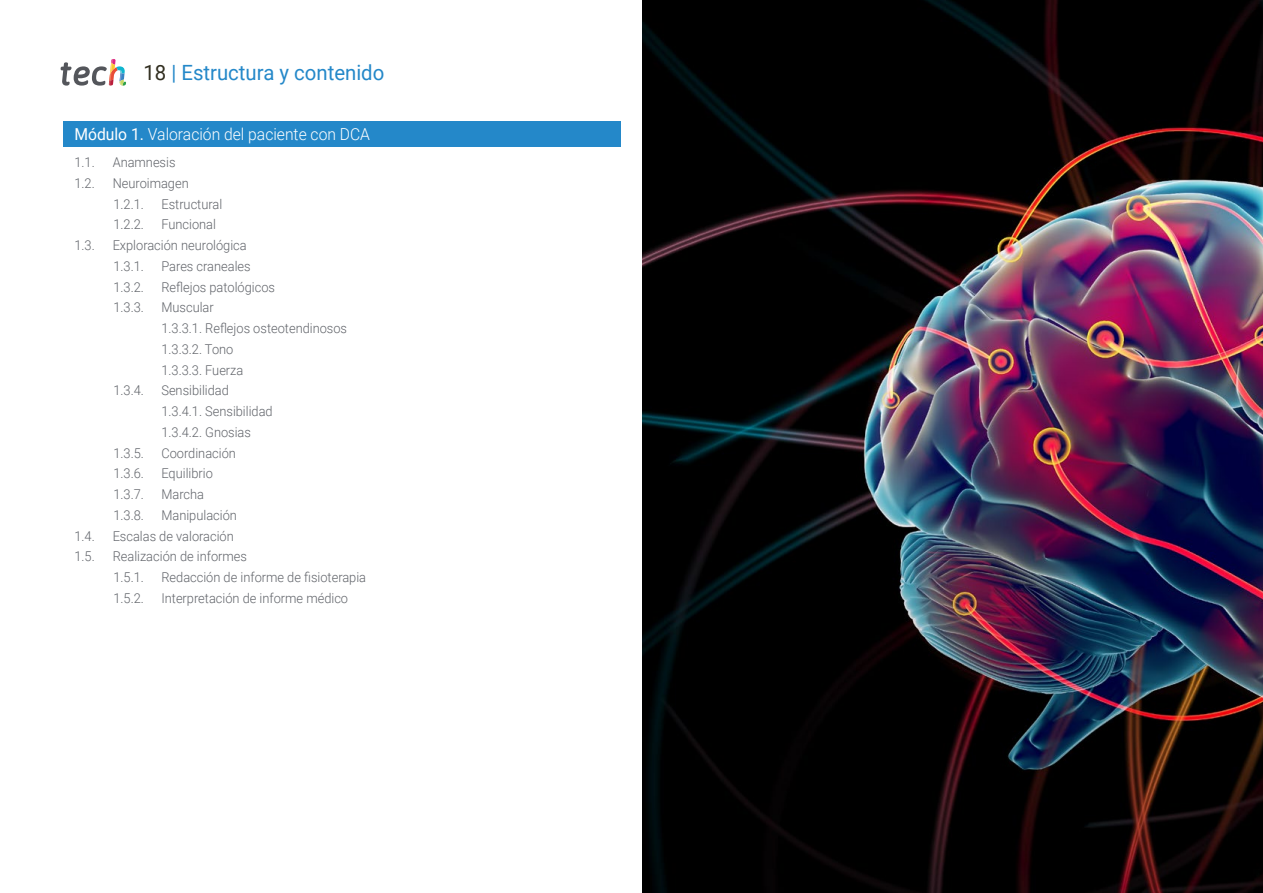
<style>
.page{position:relative;width:1263px;height:893px;background:#fff}
.page>*{position:absolute;margin:0;border:0;box-sizing:border-box;transform-origin:0 0}
.t1{font:21px "Roboto";color:#2488c9}
.t2{font:300 16.5px "Roboto";color:#fff;scale:.95 1}
.t3{font:300 13.5px/20.7px "Roboto";color:#61646a;scale:.95 1}
.s1{color:#312e20}
.s2{font-weight:400}
</style>
<div class="page">
<div style="left:63px;top:121px;width:558px;height:25px;background:#2488c9"></div>
<img style="left:642px;top:0;width:621px;height:893px">
<svg style="left:61px;top:59px;width:65px;height:27px"></svg>
<h1 class="t1" style="left:144px;top:57px;width:242px"><span class="s1">18</span> | Estructura y contenido</h1>
<p class="t2" style="left:74px;top:123px;width:313px"><span class="s2">Módulo 1.</span> Valoración del paciente con DCA</p>
<p class="t3" style="left:74px;top:151px;width:23px">1.1.</p>
<p class="t3" style="left:113px;top:151px;width:68px">Anamnesis</p>
<p class="t3" style="left:74px;top:172px;width:23px">1.2.</p>
<p class="t3" style="left:113px;top:172px;width:82px">Neuroimagen<br>1.2.1.</p>
<p class="t3" style="left:161px;top:193px;width:66px">Estructural</p>
<p class="t3" style="left:113px;top:214px;width:34px">1.2.2.</p>
<p class="t3" style="left:161px;top:214px;width:59px">Funcional</p>
<p class="t3" style="left:74px;top:234px;width:23px">1.3.</p>
<p class="t3" style="left:113px;top:234px;width:143px">Exploración neurológica<br>1.3.1.</p>
<p class="t3" style="left:161px;top:255px;width:95px">Pares craneales</p>
<p class="t3" style="left:113px;top:276px;width:34px">1.3.2.</p>
<p class="t3" style="left:161px;top:276px;width:121px">Reflejos patológicos</p>
<p class="t3" style="left:113px;top:297px;width:34px">1.3.3.</p>
<p class="t3" style="left:161px;top:297px;width:197px">Muscular<br>1.3.3.1. Reflejos osteotendinosos<br>1.3.3.2. Tono<br>1.3.3.3. Fuerza</p>
<p class="t3" style="left:113px;top:380px;width:34px">1.3.4.</p>
<p class="t3" style="left:161px;top:380px;width:119px">Sensibilidad<br>1.3.4.1. Sensibilidad<br>1.3.4.2. Gnosias</p>
<p class="t3" style="left:113px;top:442px;width:34px">1.3.5.</p>
<p class="t3" style="left:161px;top:442px;width:80px">Coordinación</p>
<p class="t3" style="left:113px;top:463px;width:34px">1.3.6.</p>
<p class="t3" style="left:161px;top:463px;width:56px">Equilibrio</p>
<p class="t3" style="left:113px;top:483px;width:34px">1.3.7.</p>
<p class="t3" style="left:161px;top:483px;width:46px">Marcha</p>
<p class="t3" style="left:113px;top:504px;width:34px">1.3.8.</p>
<p class="t3" style="left:161px;top:504px;width:81px">Manipulación</p>
<p class="t3" style="left:74px;top:525px;width:23px">1.4.</p>
<p class="t3" style="left:113px;top:525px;width:129px">Escalas de valoración</p>
<p class="t3" style="left:74px;top:546px;width:23px">1.5.</p>
<p class="t3" style="left:113px;top:546px;width:143px">Realización de informes<br>1.5.1.</p>
<p class="t3" style="left:161px;top:566px;width:217px">Redacción de informe de fisioterapia</p>
<p class="t3" style="left:113px;top:587px;width:34px">1.5.2.</p>
<p class="t3" style="left:161px;top:587px;width:198px">Interpretación de informe médico</p>
</div>
